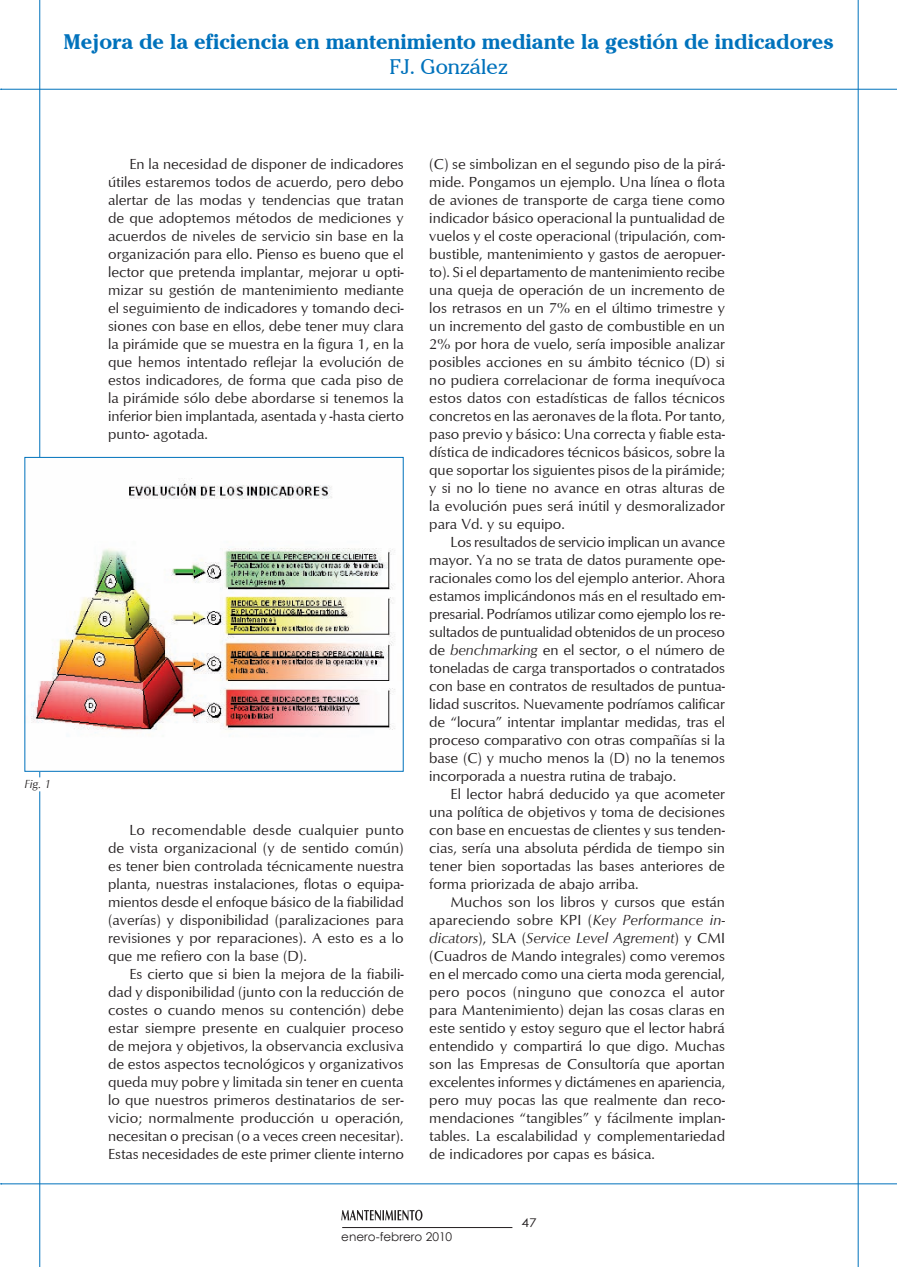
<style>
.page{position:relative;width:897px;height:1267px;background:#fff}
.page>*{position:absolute;margin:0;border:0;box-sizing:border-box;transform-origin:0 0}
.t1{font:700 21px "Cheltenham IT Cby BT";color:#0072bc}
.t2{font:21px "Cheltenham IT Cby BT";color:#0072bc}
._08_text{font:15px/18px "Optimum";color:#231f20;text-align:justify}
.t3{font:12px "Century Gothic";color:#231f20}
._07_peu_il_lustració{font:italic 12px "Optimum";color:#231f20}
.t4{font:12px "Century Gothic";color:#231f20;scale:1.15 1}
.s1{font-style:italic}
</style>
<div class="page">
<hr style="left:39px;top:0;width:1px;height:1266px;background:#0072bc">
<hr style="left:857px;top:0;width:1px;height:1266px;background:#0072bc">
<hr style="left:2px;top:1183px;width:894px;height:1px;background:#0072bc">
<hr style="left:342px;top:1227px;width:170px;height:1px;background:#231f20">
<svg style="left:341px;top:1209px;width:81px;height:11px"></svg>
<hr style="left:2px;top:89px;width:894px;height:1px;background:#0072bc">
<div style="left:35px;top:777px;width:12px;height:14px;background:#fff"></div>
<img style="left:31px;top:459px;width:364px;height:310px">
<h1 class="t1" style="left:63px;top:29px;width:771px">Mejora de la eficiencia en mantenimiento mediante la gestión de indicadores</h1>
<h1 class="t2" style="left:389px;top:54px;width:120px">FJ. González</h1>
<p class="_07_peu_il_lustració" style="left:24px;top:777px;width:28px">Fig. 1</p>
<p class="_08_text" style="left:108px;top:154px;width:297px;text-indent:21px">En la necesidad de disponer de indicadores útiles estaremos todos de acuerdo, pero debo alertar de las modas y tendencias que tratan de que adoptemos métodos de mediciones y acuerdos de niveles de servicio sin base en la organización para ello. Pienso es bueno que el lector que pretenda implantar, mejorar u opti&shy;mizar su gestión de mantenimiento mediante el seguimiento de indicadores y tomando deci&shy;siones con base en ellos, debe tener muy clara la pirámide que se muestra en la figura 1, en la que hemos intentado reflejar la evolución de estos indicadores, de forma que cada piso de la pirámide sólo debe abordarse si tenemos la inferior bien implantada, asentada y -hasta cierto punto- agotada.</p>
<p class="_08_text" style="left:108px;top:820px;width:297px;text-indent:21px">Lo recomendable desde cualquier punto de vista organizacional (y de sentido común) es tener bien controlada técnicamente nuestra planta, nuestras instalaciones, flotas o equipa&shy;mientos desde el enfoque básico de la fiabilidad (averías) y disponibilidad (paralizaciones para revisiones y por reparaciones). A esto es a lo que me refiero con la base (D).</p>
<p class="_08_text" style="left:108px;top:964px;width:297px;text-indent:21px">Es cierto que si bien la mejora de la fiabili&shy;dad y disponibilidad (junto con la reducción de costes o cuando menos su contención) debe estar siempre presente en cualquier proceso de mejora y objetivos, la observancia exclusiva de estos aspectos tecnológicos y organizativos queda muy pobre y limitada sin tener en cuenta lo que nuestros primeros destinatarios de ser&shy;vicio; normalmente producción u operación, necesitan o precisan (o a veces creen necesitar).<br>Estas necesidades de este primer cliente interno</p>
<p class="_08_text" style="left:429px;top:154px;width:297px">(C) se simbolizan en el segundo piso de la pirá&shy;mide. Pongamos un ejemplo. Una línea o flota de aviones de transporte de carga tiene como indicador básico operacional la puntualidad de vuelos y el coste operacional (tripulación, com&shy;bustible, mantenimiento y gastos de aeropuer&shy;to). Si el departamento de mantenimiento recibe una queja de operación de un incremento de los retrasos en un 7% en el último trimestre y un incremento del gasto de combustible en un 2% por hora de vuelo, sería imposible analizar posibles acciones en su ámbito técnico (D) si no pudiera correlacionar de forma inequívoca estos datos con estadísticas de fallos técnicos concretos en las aeronaves de la flota. Por tanto, paso previo y básico: Una correcta y fiable esta&shy;dística de indicadores técnicos básicos, sobre la que soportar los siguientes pisos de la pirámide; y si no lo tiene no avance en otras alturas de la evolución pues será inútil y desmoralizador para Vd. y su equipo.</p>
<p class="_08_text" style="left:429px;top:532px;width:297px;text-indent:21px">Los resultados de servicio implican un avance mayor. Ya no se trata de datos puramente ope&shy;racionales como los del ejemplo anterior. Ahora estamos implicándonos más en el resultado em&shy;presarial. Podríamos utilizar como ejemplo los re&shy;sultados de puntualidad obtenidos de un proceso de <span class="s1">benchmarking</span> en el sector, o el número de toneladas de carga transportados o contratados con base en contratos de resultados de puntua&shy;lidad suscritos. Nuevamente podríamos calificar de “locura” intentar implantar medidas, tras el proceso comparativo con otras compañías si la base (C) y mucho menos la (D) no la tenemos incorporada a nuestra rutina de trabajo.</p>
<p class="_08_text" style="left:429px;top:784px;width:297px;text-indent:21px">El lector habrá deducido ya que acometer una política de objetivos y toma de decisiones con base en encuestas de clientes y sus tenden&shy;cias, sería una absoluta pérdida de tiempo sin tener bien soportadas las bases anteriores de forma priorizada de abajo arriba.</p>
<p class="_08_text" style="left:429px;top:892px;width:297px;text-indent:21px">Muchos son los libros y cursos que están apareciendo sobre KPI (<span class="s1">Key Performance in&shy;dicators</span>), SLA (<span class="s1">Service Level Agrement</span>) y CMI (Cuadros de Mando integrales) como veremos en el mercado como una cierta moda gerencial, pero pocos (ninguno que conozca el autor para Mantenimiento) dejan las cosas claras en este sentido y estoy seguro que el lector habrá entendido y compartirá lo que digo. Muchas son las Empresas de Consultoría que aportan excelentes informes y dictámenes en apariencia, pero muy pocas las que realmente dan reco&shy;mendaciones “tangibles” y fácilmente implan&shy;tables. La escalabilidad y complementariedad de indicadores por capas es básica.</p>
<p class="t4" style="left:521px;top:1214px;width:15px">47</p>
<p class="t3" style="left:341px;top:1228px;width:112px">enero-febrero 2010</p>
</div>
